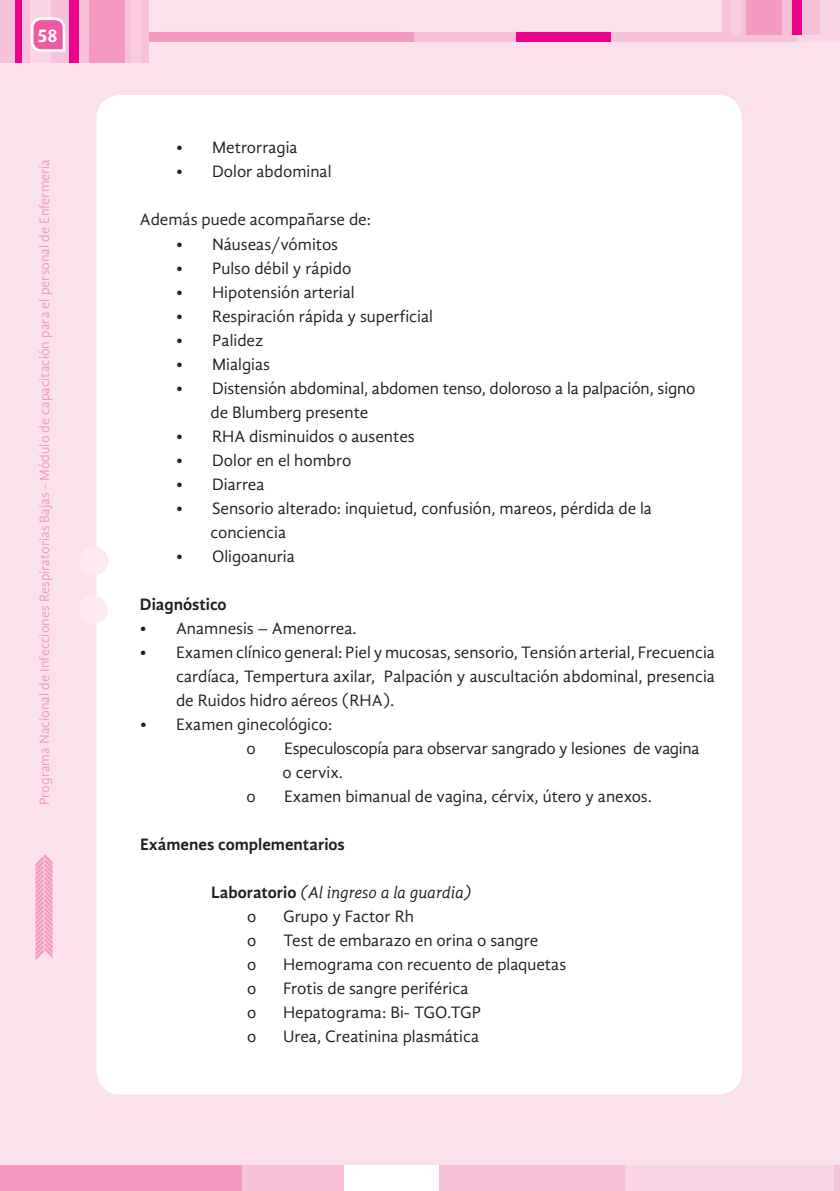
<style>
.page{position:relative;width:840px;height:1191px;background:#fff}
.page>*{position:absolute;margin:0;border:0;box-sizing:border-box;transform-origin:0 0}
.t1{font:700 18px "Dax";color:#fff}
.t2{font:17px/24px "Gandhi Sans";color:#231f20}
.t3{font:700 17px "Gandhi Sans";color:#231f20}
.t4{font:italic 17px/24px "Gandhi Sans";letter-spacing:-.005em;color:#231f20}
.t5{font:14px "Gandhi Sans";color:#f499c2}
.s1{font-weight:700;font-style:normal}
.s2{font-style:normal}
</style>
<div class="page">
<div style="left:0;top:0;width:839px;height:1191px;background:#fbe1ec"></div>
<div style="left:0;top:1165px;width:839px;height:26px;background:#f7c1d9"></div>
<div style="left:0;top:1165px;width:241px;height:26px;background:#f499c2"></div>
<div style="left:344px;top:1165px;width:94px;height:26px;background:#fff"></div>
<div style="left:625px;top:1165px;width:208px;height:26px;background:#fad5e5"></div>
<div style="left:0;top:32px;width:839px;height:10px;background:#f7c1d9"></div>
<div style="left:55px;top:32px;width:358px;height:10px;background:#f499c2"></div>
<div style="left:516px;top:32px;width:94px;height:10px;background:#ed028c"></div>
<div style="left:796px;top:32px;width:43px;height:10px;background:#fad5e5"></div>
<div style="left:0;top:0;width:148px;height:62px;background:#f7c1d9"></div>
<div style="left:89px;top:0;width:36px;height:62px;background:#f499c2"></div>
<div style="left:69px;top:0;width:10px;height:62px;background:#ed028c"></div>
<div style="left:30px;top:0;width:21px;height:62px;background:#fad5e5"></div>
<div style="left:16px;top:0;width:6px;height:62px;background:#ed028c"></div>
<div style="left:131px;top:0;width:9px;height:62px;background:#f9ccdf"></div>
<div style="left:722px;top:0;width:117px;height:34px;background:#f7c1d9"></div>
<div style="left:746px;top:0;width:35px;height:34px;background:#f499c2"></div>
<div style="left:792px;top:0;width:9px;height:34px;background:#ed028c"></div>
<div style="left:819px;top:0;width:20px;height:34px;background:#fad5e5"></div>
<div style="left:730px;top:0;width:10px;height:34px;background:#f9ccdf"></div>
<svg style="left:31px;top:17px;width:35px;height:35px"></svg>
<svg style="left:35px;top:855px;width:18px;height:105px;background:#f5b0cf"></svg>
<div style="left:96px;top:95px;width:645px;height:999px;background:#fff;border-radius:24px"></div>
<div style="left:79px;top:547px;width:29px;height:28px;background:#fce9f1;border-radius:50%"></div>
<div style="left:79px;top:595px;width:29px;height:29px;background:#fce9f1;border-radius:50%"></div>
<p class="t1" style="left:37px;top:25px;width:22px">58</p>
<p class="t5" style="left:36px;top:805px;width:648px;rotate:-90deg">Programa Nacional de Infecciones Respiratorias Bajas - Módulo de capacitación para el personal de Enfermería</p>
<p class="t2" style="left:176px;top:136px;width:123px">• Metrorragia</p>
<p class="t2" style="left:176px;top:160px;width:157px">• Dolor abdominal</p>
<p class="t2" style="left:140px;top:208px;width:232px">Además puede acompañarse de:</p>
<p class="t2" style="left:176px;top:232px;width:163px">• Náuseas/vómitos</p>
<p class="t2" style="left:176px;top:256px;width:177px">• Pulso débil y rápido</p>
<p class="t2" style="left:176px;top:280px;width:180px">• Hipotensión arterial</p>
<p class="t2" style="left:176px;top:304px;width:258px">• Respiración rápida y superficial</p>
<p class="t2" style="left:176px;top:328px;width:89px">• Palidez</p>
<p class="t2" style="left:176px;top:352px;width:96px">• Mialgias</p>
<p class="t2" style="left:210px;top:376px;width:486px;text-indent:-34px">• Distensión abdominal, abdomen tenso, doloroso a la palpación, signo de Blumberg presente</p>
<p class="t2" style="left:176px;top:424px;width:240px">• RHA disminuidos o ausentes</p>
<p class="t2" style="left:176px;top:448px;width:177px">• Dolor en el hombro</p>
<p class="t2" style="left:176px;top:472px;width:90px">• Diarrea</p>
<p class="t2" style="left:210px;top:496px;width:443px;text-indent:-34px">• Sensorio alterado: inquietud, confusión, mareos, pérdida de la conciencia</p>
<p class="t2" style="left:176px;top:544px;width:120px">• Oligoanuria</p>
<p class="t3" style="left:140px;top:594px;width:88px">Diagnóstico</p>
<p class="t2" style="left:140px;top:616px;width:218px">• Anamnesis – Amenorrea.</p>
<p class="t2" style="left:176px;top:640px;width:540px;text-align:justify;text-indent:-36px">• Examen clínico general: Piel y mucosas, sensorio, Tensión arterial, Frecuencia cardíaca, Tempertura axilar, Palpación y auscultación abdominal, presencia de Ruidos hidro aéreos (RHA).</p>
<p class="t2" style="left:246px;top:712px;width:87px;text-indent:-106px">• Examen ginecológico: o</p>
<p class="t2" style="left:282px;top:736px;width:418px">Especuloscopía para observar sangrado y lesiones de vagina o cervix.</p>
<p class="t2" style="left:246px;top:784px;width:11px">o</p>
<p class="t2" style="left:284px;top:784px;width:369px">Examen bimanual de vagina, cérvix, útero y anexos.</p>
<p class="t3" style="left:140px;top:834px;width:206px">Exámenes complementarios</p>
<p class="t4" style="left:247px;top:880px;width:226px;text-indent:-36px"><span class="s1">Laboratorio</span> (Al ingreso a la guardia) <span class="s2">o</span></p>
<p class="t2" style="left:283px;top:904px;width:132px">Grupo y Factor Rh</p>
<p class="t2" style="left:247px;top:928px;width:11px">o</p>
<p class="t2" style="left:283px;top:928px;width:256px">Test de embarazo en orina o sangre</p>
<p class="t2" style="left:247px;top:952px;width:11px">o</p>
<p class="t2" style="left:283px;top:952px;width:284px">Hemograma con recuento de plaquetas</p>
<p class="t2" style="left:247px;top:976px;width:11px">o</p>
<p class="t2" style="left:283px;top:976px;width:187px">Frotis de sangre periférica</p>
<p class="t2" style="left:247px;top:1000px;width:11px">o</p>
<p class="t2" style="left:283px;top:1000px;width:200px">Hepatograma: Bi- TGO.TGP</p>
<p class="t2" style="left:247px;top:1024px;width:11px">o</p>
<p class="t2" style="left:283px;top:1024px;width:197px">Urea, Creatinina plasmática</p>
</div>
